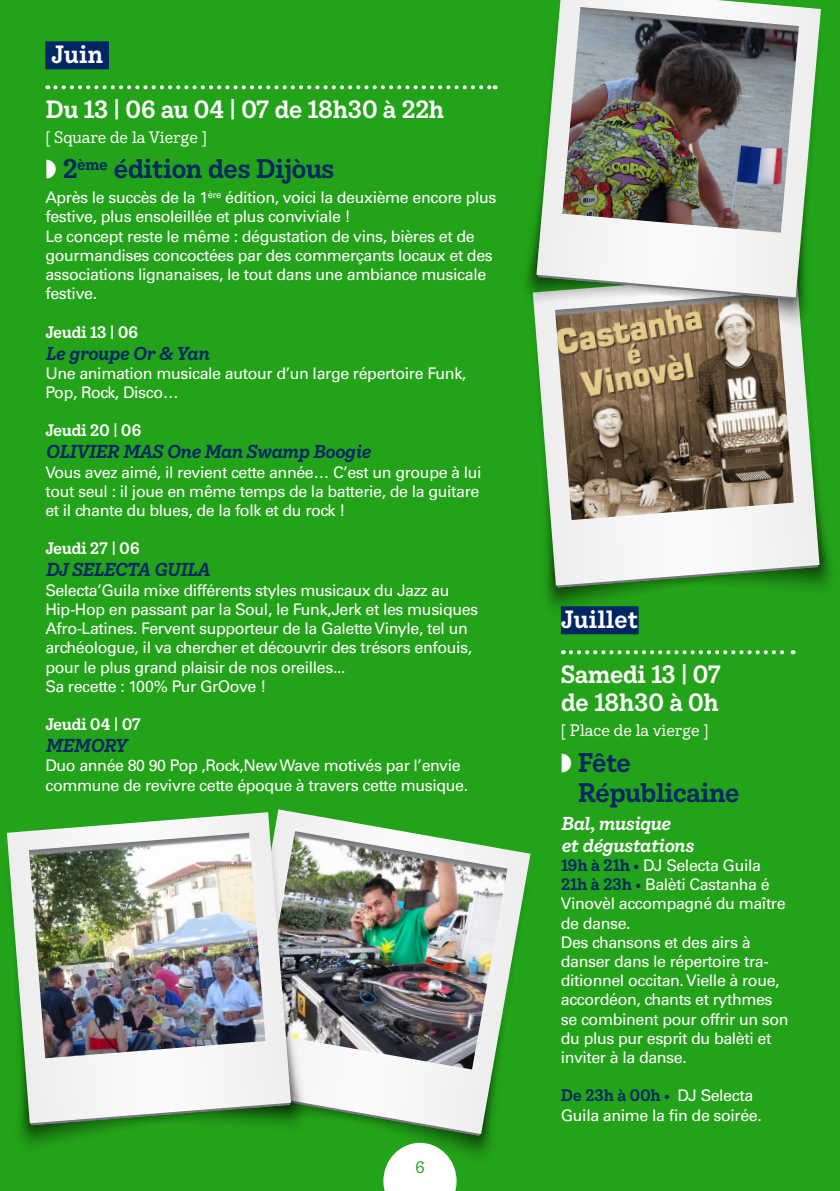
<style>
.page{position:relative;width:840px;height:1191px;background:#fff}
.page>*{position:absolute;margin:0;border:0;box-sizing:border-box;transform-origin:0 0}
.t1{font:600 26px/30px "Ivy Style TW";letter-spacing:-.035em;color:#002763}
.PROG_Grand_DATE_HEURE{font:600 24px/28.8px "Ivy Style TW";letter-spacing:-.025em;color:#fff}
.MOIS{font:600 24px "Ivy Style TW";color:#fff}
.PROGRAMMATION_Titre_événement{font:italic 600 18px "Ivy Style TW";letter-spacing:-.03em;color:#002763}
.PROGRAMMATION_Titre_événement-2{font:italic 600 18px/22px "Ivy Style TW";letter-spacing:-.045em;color:#fff}
.Prog_Descriptif{font:16px/19.2px "Univers LT Std";letter-spacing:-.025em;color:#fff}
.Prog_Descriptif-2{font:600 16px "Ivy Style TW";letter-spacing:-.04em;color:#fff}
.PROG_LIEU_PRIX_ÂGE_BLANC{font:16px "Ivy Style TW";letter-spacing:-.04em;color:#fff}
.t2{font:16px "Ivy Style TW";color:#23a319}
.s1{color:#fff}
.s2{font-family:"Ivy Style TW";font-weight:600;color:#002763}
</style>
<div class="page">
<div style="left:0;top:0;width:839px;height:1191px;background:#23a319"></div>
<div style="left:45px;top:41px;width:64px;height:28px;background:#002763"></div>
<svg style="left:55px;top:85px;width:440px;height:4px"></svg>
<svg style="left:801px;top:496px;width:32px;height:94px"></svg>
<svg style="left:545px;top:587px;width:118px;height:29px"></svg>
<svg style="left:533px;top:305px;width:286px;height:280px;background:#9e9f86"></svg>
<svg style="left:618px;top:299px;width:201px;height:29px;background:#999672"></svg>
<svg style="left:524px;top:223px;width:188px;height:82px"></svg>
<img style="left:536px;top:0;width:284px;height:297px">
<div style="left:560px;top:606px;width:78px;height:28px;background:#002763"></div>
<svg style="left:570px;top:650px;width:223px;height:4px"></svg>
<div style="left:383px;top:1164px;width:73px;height:27px;background:#fff"></div>
<svg style="left:387px;top:1135px;width:105px;height:29px"></svg>
<img style="left:278px;top:809px;width:252px;height:325px">
<img style="left:276px;top:825px;width:34px;height:307px">
<svg style="left:19px;top:1125px;width:115px;height:22px"></svg>
<img style="left:7px;top:812px;width:284px;height:311px">
<p class="MOIS" style="left:51px;top:36px;width:53px">Juin</p>
<p class="PROG_Grand_DATE_HEURE" style="left:45px;top:93px;width:400px">Du 13 | 06 au 04 | 07 de 18h30 à 22h</p>
<p class="PROG_LIEU_PRIX_ÂGE_BLANC" style="left:45px;top:125px;width:163px">[ Square de la Vierge ]</p>
<p class="t1" style="left:45px;top:152px;width:290px"><span class="s1">◗</span> 2<sup>ème</sup> édition des Dijòus</p>
<p class="Prog_Descriptif" style="left:45px;top:188px;width:452px">Après le succès de la 1<sup>ère</sup> édition, voici la deuxième encore plus festive, plus ensoleillée et plus conviviale !</p>
<p class="Prog_Descriptif" style="left:45px;top:226px;width:448px">Le concept reste le même : dégustation de vins, bières et de gourmandises concoctées par des commerçants locaux et des associations lignanaises, le tout dans une ambiance musicale festive.</p>
<p class="Prog_Descriptif-2" style="left:45px;top:319px;width:94px">Jeudi 13 | 06</p>
<p class="PROGRAMMATION_Titre_événement" style="left:45px;top:339px;width:165px">Le groupe Or &amp; Yan</p>
<p class="Prog_Descriptif" style="left:45px;top:363px;width:422px">Une animation musicale autour d’un large répertoire Funk,<br>Pop, Rock, Disco…</p>
<p class="Prog_Descriptif-2" style="left:45px;top:418px;width:98px">Jeudi 20 | 06</p>
<p class="PROGRAMMATION_Titre_événement" style="left:45px;top:438px;width:327px">OLIVIER MAS One Man Swamp Boogie</p>
<p class="Prog_Descriptif" style="left:45px;top:462px;width:437px">Vous avez aimé, il revient cette année… C’est un groupe à lui tout seul : il joue en même temps de la batterie, de la guitare et il chante du blues, de la folk et du rock !</p>
<p class="Prog_Descriptif-2" style="left:45px;top:536px;width:96px">Jeudi 27 | 06</p>
<p class="PROGRAMMATION_Titre_événement" style="left:45px;top:556px;width:166px">DJ SELECTA GUILA</p>
<p class="Prog_Descriptif" style="left:45px;top:580px;width:434px">Selecta’Guila mixe différents styles musicaux du Jazz au Hip-Hop en passant par la Soul, le Funk,Jerk et les musiques Afro-Latines. Fervent supporteur de la Galette Vinyle, tel un archéologue, il va chercher et découvrir des trésors enfouis, pour le plus grand plaisir de nos oreilles...<br>Sa recette : 100% Pur GrOove !</p>
<p class="Prog_Descriptif-2" style="left:45px;top:712px;width:97px">Jeudi 04 | 07</p>
<p class="PROGRAMMATION_Titre_événement" style="left:45px;top:731px;width:83px">MEMORY</p>
<p class="Prog_Descriptif" style="left:45px;top:756px;width:424px">Duo année 80 90 Pop ,Rock,New Wave motivés par l’envie commune de revivre cette époque à travers cette musique.</p>
<p class="t2" style="left:415px;top:1155px;width:11px">6</p>
<p class="MOIS" style="left:560px;top:601px;width:79px">Juillet</p>
<p class="PROG_Grand_DATE_HEURE" style="left:560px;top:658px;width:162px">Samedi 13 | 07 de 18h30 à 0h</p>
<p class="PROG_LIEU_PRIX_ÂGE_BLANC" style="left:560px;top:719px;width:149px">[ Place de la vierge ]</p>
<p class="t1" style="left:577px;top:746px;width:163px;text-indent:-17px"><span class="s1">◗</span> Fête<br>Républicaine</p>
<p class="PROGRAMMATION_Titre_événement-2" style="left:560px;top:811px;width:134px">Bal, musique<br>et dégustations</p>
<p class="Prog_Descriptif" style="left:560px;top:855px;width:201px"><span class="s2">19h à 21h •</span> DJ Selecta Guila</p>
<p class="Prog_Descriptif" style="left:560px;top:875px;width:226px"><span class="s2">21h à 23h •</span> Balèti Castanha é<br>Vinovèl accompagné du maître de danse.</p>
<p class="Prog_Descriptif" style="left:560px;top:932px;width:229px">Des chansons et des airs à danser dans le répertoire tra&shy;ditionnel occitan. Vielle à roue, accordéon, chants et rythmes se combinent pour offrir un son du plus pur esprit du balèti et inviter à la danse.</p>
<p class="Prog_Descriptif" style="left:560px;top:1086px;width:202px"><span class="s2">De 23h à 00h •</span> DJ Selecta<br>Guila anime la fin de soirée.</p>
</div>
